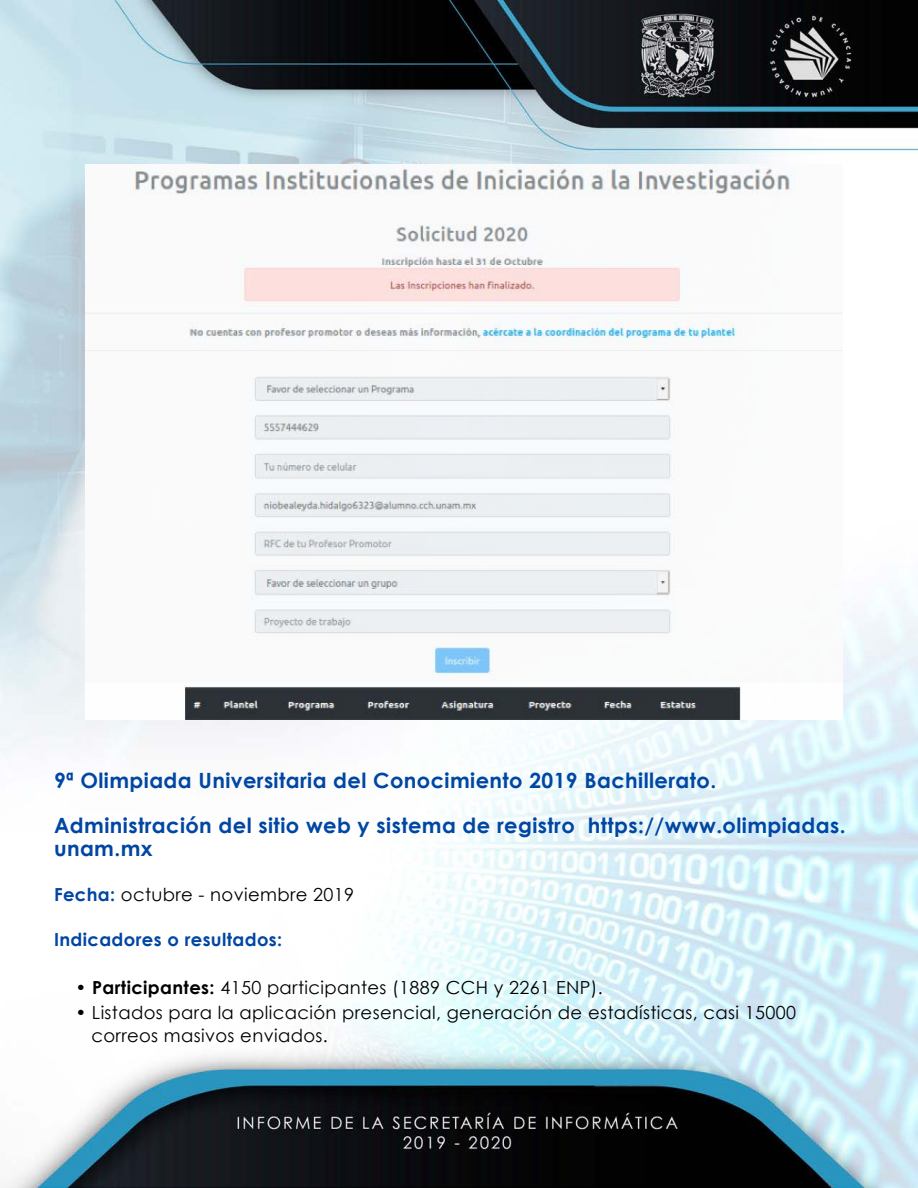
<style>
.page{position:relative;width:918px;height:1188px;background:#fff}
.page>*{position:absolute;margin:0;border:0;box-sizing:border-box;transform-origin:0 0}
.t1{font:700 21px/45px "Century Gothic";letter-spacing:.02em;color:#0046a3}
.t2{font:18px/22.5px "Century Gothic";letter-spacing:.02em;color:#000}
.t3{font:700 18px "Century Gothic";letter-spacing:.02em;color:#0046a3}
.s1{font-weight:700;color:#0046a3}
.s2{font-weight:700}
</style>
<div class="page">
<img style="left:0;top:0;width:918px;height:1188px">
<img style="left:85px;top:164px;width:757px;height:556px">
<p class="t1" style="left:54px;top:758px;width:793px">9ª Olimpiada Universitaria del Conocimiento 2019 Bachillerato.<br>Administración del sitio web y sistema de registro https://www.olimpiadas.</p>
<p class="t1" style="left:54px;top:825px;width:100px">unam.mx</p>
<p class="t2" style="left:54px;top:883px;width:302px"><span class="s1">Fecha:</span> octubre - noviembre 2019</p>
<p class="t3" style="left:54px;top:928px;width:230px">Indicadores o resultados:</p>
<p class="t2" style="left:76px;top:976px;width:529px">• <span class="s2">Participantes:</span> 4150 participantes (1889 CCH y 2261 ENP).</p>
<p class="t2" style="left:91px;top:1001px;width:706px;text-indent:-16px">• Listados para la aplicación presencial, generación de estadísticas, casi 15000 correos masivos enviados.</p>
</div>
